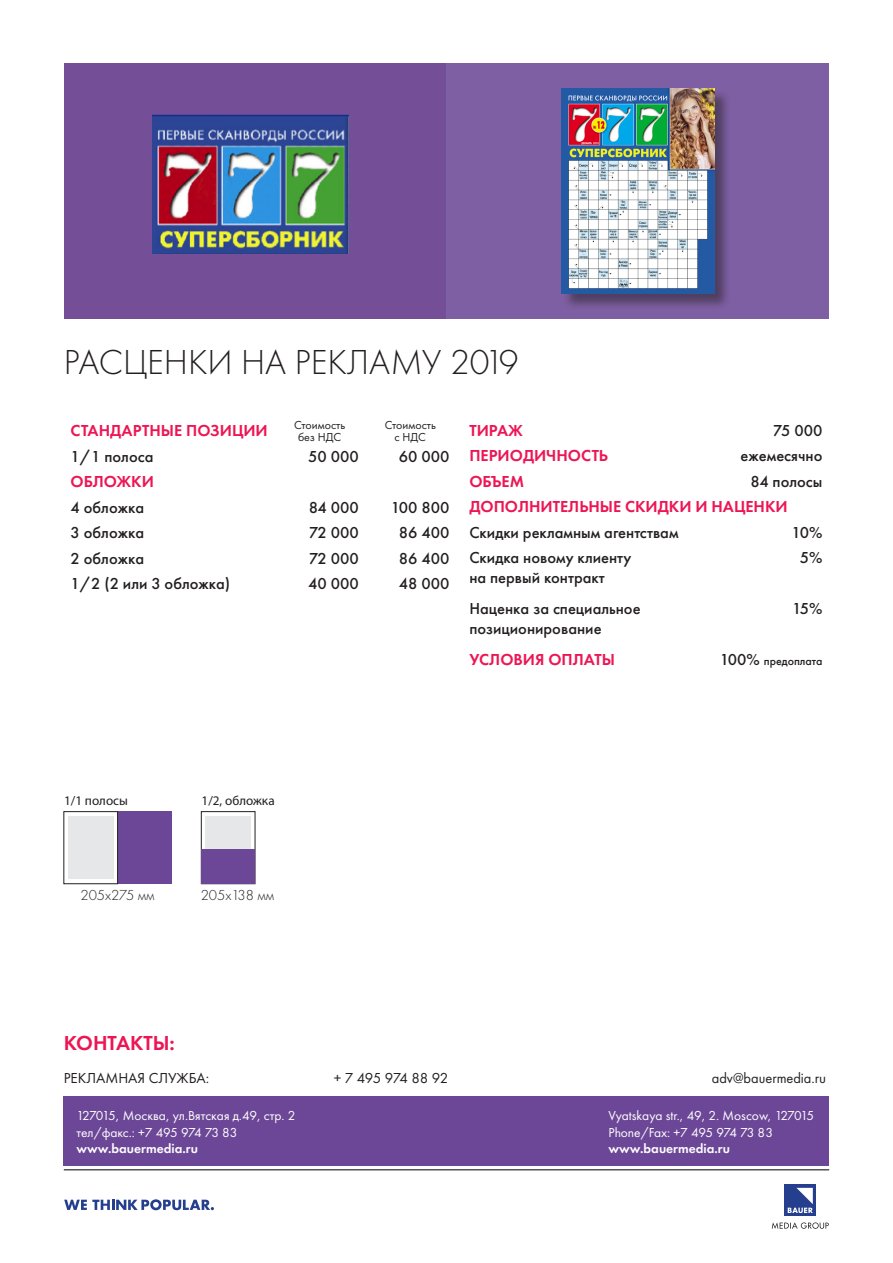
<style>
.page{position:relative;width:893px;height:1263px;background:#fff}
.page>*{position:absolute;margin:0;border:0;box-sizing:border-box;transform-origin:0 0}
.t1{font:300 36px "Futura PT";color:#231f20}
.t2{font:600 21px "Futura PT";color:#ed1654}
.t3{font:500 16.5px/19.8px "Futura PT";color:#231f20}
.t4{font:600 16.5px "Futura PT";color:#ed1654}
.t5{font:300 15px "Futura PT";color:#231f20}
.t6{font:15px "Futura PT";color:#231f20;scale:.96 1}
.t7{font:15px "Futura PT";color:#231f20}
.t8{font:15px "Futura PT";letter-spacing:-.035em;color:#231f20}
.t9{font:13.5px "Futura PT";color:#fff}
.t10{font:13.5px "Futura PT";letter-spacing:-.02em;color:#fff}
.t11{font:600 13.5px "Futura PT";color:#fff}
.t12{font:13.2px "Myriad Pro";color:#231f20}
.t13{font:12px "Futura PT";color:#231f20}
.t14{font:500 12px "Futura PT";color:#231f20}
.s1{font-size:16.5px}
</style>
<div class="page">
<div style="left:64px;top:64px;width:382px;height:255px;background:#754e98"></div>
<div style="left:446px;top:64px;width:383px;height:255px;background:#7e5fa3"></div>
<hr style="left:64px;top:1169px;width:765px;height:1px;background:#000">
<svg style="left:772px;top:1222px;width:57px;height:7px"></svg>
<div style="left:785px;top:1185px;width:31px;height:31px;background:#253f8e"></div>
<svg style="left:788px;top:1188px;width:25px;height:25px"></svg>
<svg style="left:64px;top:1199px;width:150px;height:11px"></svg>
<div style="left:64px;top:1096px;width:765px;height:70px;background:#6c4797"></div>
<div style="left:118px;top:812px;width:53px;height:72px;background:#6c4797"></div>
<div style="left:64px;top:811px;width:54px;height:73px;border:1px solid #231f20"></div>
<div style="left:68px;top:816px;width:45px;height:63px;background:#e6e7e9"></div>
<div style="left:201px;top:811px;width:54px;height:73px;border:1px solid #231f20"></div>
<div style="left:206px;top:816px;width:45px;height:63px;background:#e6e7e9"></div>
<div style="left:201px;top:850px;width:54px;height:34px;background:#6c4797"></div>
<div style="left:562px;top:89px;width:170px;height:221px;background:#231f20;opacity:.5"></div>
<img style="left:561px;top:88px;width:153px;height:205px">
<img style="left:153px;top:115px;width:195px;height:139px">
<p class="t1" style="left:64px;top:342px;width:456px">РАСЦЕНКИ НА РЕКЛАМУ 2019</p>
<p class="t4" style="left:71px;top:420px;width:199px">СТАНДАРТНЫЕ ПОЗИЦИИ</p>
<p class="t13" style="left:294px;top:418px;width:53px">Стоимость</p>
<p class="t13" style="left:298px;top:430px;width:45px">без НДС</p>
<p class="t13" style="left:385px;top:418px;width:53px">Стоимость</p>
<p class="t13" style="left:395px;top:430px;width:33px">с НДС</p>
<p class="t3" style="left:71px;top:446px;width:84px">1/1 полоса</p>
<p class="t3" style="left:308px;top:446px;width:52px">50 000</p>
<p class="t3" style="left:399px;top:446px;width:52px">60 000</p>
<p class="t4" style="left:71px;top:471px;width:85px">ОБЛОЖКИ</p>
<p class="t3" style="left:71px;top:497px;width:75px">4 обложка</p>
<p class="t3" style="left:309px;top:497px;width:52px">84 000</p>
<p class="t3" style="left:391px;top:497px;width:60px">100 800</p>
<p class="t3" style="left:71px;top:523px;width:75px">3 обложка</p>
<p class="t3" style="left:309px;top:523px;width:51px">72 000</p>
<p class="t3" style="left:399px;top:523px;width:52px">86 400</p>
<p class="t3" style="left:71px;top:548px;width:75px">2 обложка</p>
<p class="t3" style="left:309px;top:548px;width:51px">72 000</p>
<p class="t3" style="left:399px;top:548px;width:52px">86 400</p>
<p class="t3" style="left:71px;top:574px;width:161px">1/2 (2 или 3 обложка)</p>
<p class="t3" style="left:308px;top:574px;width:52px">40 000</p>
<p class="t3" style="left:399px;top:574px;width:52px">48 000</p>
<p class="t4" style="left:469px;top:420px;width:55px">ТИРАЖ</p>
<p class="t3" style="left:773px;top:420px;width:51px">75 000</p>
<p class="t4" style="left:469px;top:445px;width:140px">ПЕРИОДИЧНОСТЬ</p>
<p class="t3" style="left:741px;top:446px;width:83px">ежемесячно</p>
<p class="t4" style="left:469px;top:471px;width:56px">ОБЪЕМ</p>
<p class="t3" style="left:751px;top:471px;width:73px">84 полосы</p>
<p class="t4" style="left:469px;top:496px;width:320px">ДОПОЛНИТЕЛЬНЫЕ СКИДКИ И НАЦЕНКИ</p>
<p class="t3" style="left:469px;top:522px;width:211px">Скидки рекламным агентствам</p>
<p class="t3" style="left:792px;top:522px;width:32px">10%</p>
<p class="t3" style="left:469px;top:548px;width:164px">Cкидка новому клиенту</p>
<p class="t3" style="left:469px;top:568px;width:137px">на первый контракт</p>
<p class="t3" style="left:800px;top:548px;width:24px">5%</p>
<p class="t3" style="left:469px;top:599px;width:173px">Наценка за специальное позиционирование</p>
<p class="t3" style="left:792px;top:599px;width:32px">15%</p>
<p class="t4" style="left:469px;top:649px;width:147px">УСЛОВИЯ ОПЛАТЫ</p>
<p class="t14" style="left:720px;top:654px;width:104px"><span class="s1">100%</span> предоплата</p>
<p class="t12" style="left:64px;top:793px;width:65px">1/1 полосы</p>
<p class="t5" style="left:80px;top:886px;width:76px">205x275 мм</p>
<p class="t12" style="left:202px;top:793px;width:75px">1/2, обложка</p>
<p class="t5" style="left:201px;top:887px;width:75px">205x138 мм</p>
<p class="t2" style="left:64px;top:1030px;width:113px">КОНТАКТЫ:</p>
<p class="t7" style="left:64px;top:1069px;width:147px">РЕКЛАМНАЯ СЛУЖБА:</p>
<p class="t8" style="left:334px;top:1069px;width:116px">+ 7 495 974 88 92</p>
<p class="t6" style="left:712px;top:1069px;width:121px">adv@bauermedia.ru</p>
<p class="t9" style="left:77px;top:1108px;width:220px">127015, Москва, ул.Вятская д.49, стр. 2</p>
<p class="t10" style="left:77px;top:1124px;width:163px">тел/факс.: +7 495 974 73 83</p>
<p class="t11" style="left:77px;top:1140px;width:123px">www.bauermedia.ru</p>
<p class="t9" style="left:609px;top:1108px;width:207px">Vyatskaya str., 49, 2. Moscow, 127015</p>
<p class="t10" style="left:609px;top:1124px;width:166px">Phone/Fax: +7 495 974 73 83</p>
<p class="t11" style="left:609px;top:1140px;width:123px">www.bauermedia.ru</p>
</div>
